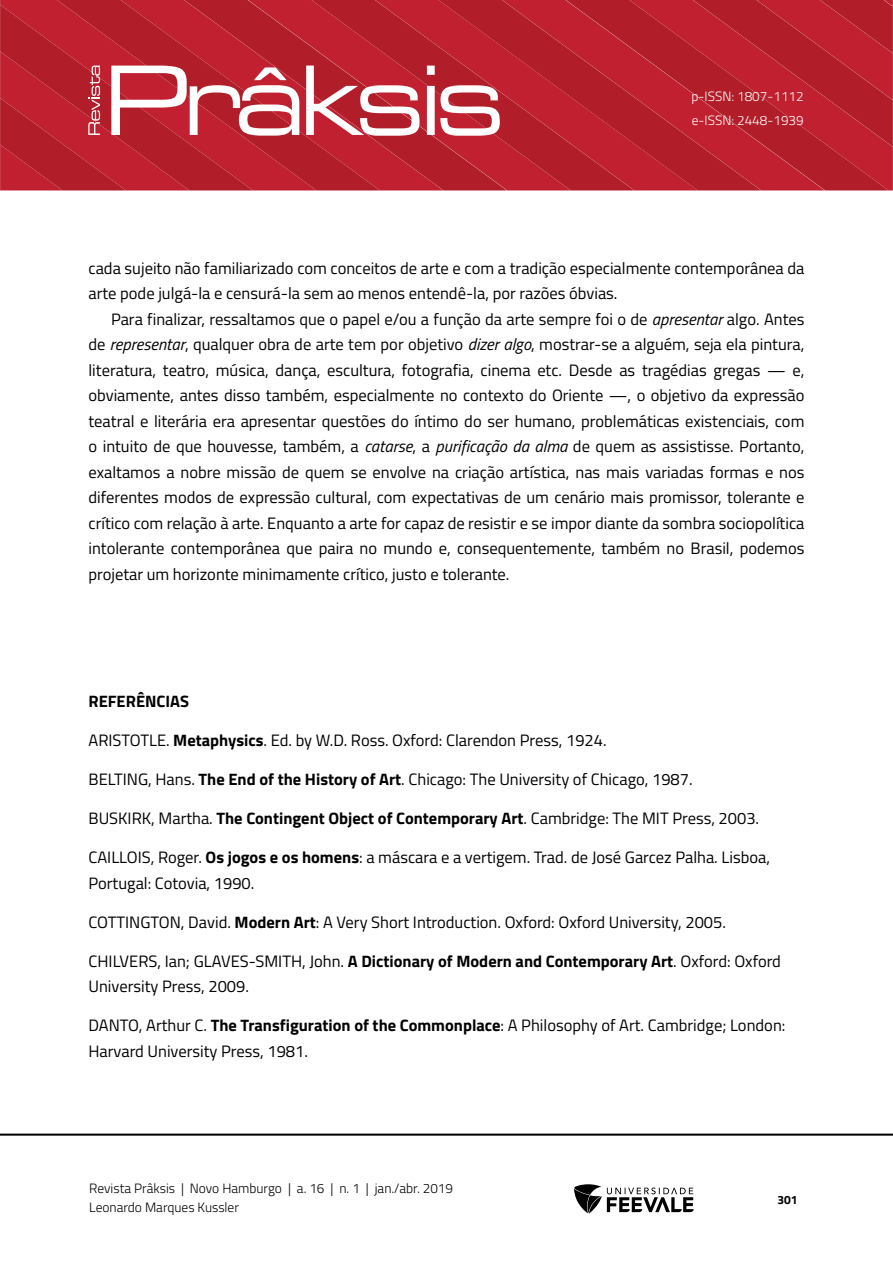
<style>
.page{position:relative;width:893px;height:1263px;background:#fff}
.page>*{position:absolute;margin:0;border:0;box-sizing:border-box;transform-origin:0 0}
.Corpo_de_texto{font:16.5px/25.5px "Titillium Web";color:#000}
.Referências{font:16.5px/25.5px "Titillium Web";color:#000}
.Referências-2{font:700 16.5px "Titillium Web";color:#000}
.t1{font:300 13.5px/19.4px "Titillium Web";color:#000}
.t2{font:300 13.5px/24px "Titillium Web";color:#fff}
.t3{font:700 12px "Titillium Web";color:#000}
.s1{font-style:italic}
.s2{font-weight:700}
</style>
<div class="page">
<svg style="left:0;top:5px;width:56px;height:46px;background:#b7202d"></svg>
<svg style="left:56px;top:0;width:128px;height:51px;background:#b81f2d"></svg>
<svg style="left:184px;top:0;width:127px;height:51px;background:#b8202d"></svg>
<svg style="left:311px;top:0;width:127px;height:51px;background:#b8202d"></svg>
<svg style="left:438px;top:0;width:127px;height:190px;background:#b9202d"></svg>
<svg style="left:565px;top:0;width:324px;height:190px;background:#b8202d"></svg>
<svg style="left:692px;top:0;width:201px;height:147px;background:#b8202d"></svg>
<hr style="left:0;top:1133px;width:893px;height:3px;background:#000">
<svg style="left:574px;top:1184px;width:120px;height:29px"></svg>
<svg style="left:0;top:51px;width:500px;height:139px;background:#c13d48"></svg>
<p class="t2" style="left:691px;top:84px;width:114px">p-ISSN: 1807-1112 e-ISSN: 2448-1939</p>
<p class="Corpo_de_texto" style="left:88px;top:254px;width:717px">cada sujeito não familiarizado com conceitos de arte e com a tradição especialmente contemporânea da arte pode julgá-la e censurá-la sem ao menos entendê-la, por razões óbvias.</p>
<p class="Corpo_de_texto" style="left:88px;top:305px;width:717px;text-align:justify;text-indent:22px">Para finalizar, ressaltamos que o papel e/ou a função da arte sempre foi o de <span class="s1">apresentar</span> algo. Antes de <span class="s1">representar</span>, qualquer obra de arte tem por objetivo <span class="s1">dizer algo</span>, mostrar-se a alguém, seja ela pintura, literatura, teatro, música, dança, escultura, fotografia, cinema etc. Desde as tragédias gregas — e, obviamente, antes disso também, especialmente no contexto do Oriente —, o objetivo da expressão teatral e literária era apresentar questões do íntimo do ser humano, problemáticas existenciais, com o intuito de que houvesse, também, a <span class="s1">catarse</span>, a <span class="s1">purificação da alma</span> de quem as assistisse. Portanto, exaltamos a nobre missão de quem se envolve na criação artística, nas mais variadas formas e nos diferentes modos de expressão cultural, com expectativas de um cenário mais promissor, tolerante e crítico com relação à arte. Enquanto a arte for capaz de resistir e se impor diante da sombra sociopolítica intolerante contemporânea que paira no mundo e, consequentemente, também no Brasil, podemos projetar um horizonte minimamente crítico, justo e tolerante.</p>
<p class="Referências-2" style="left:88px;top:689px;width:102px">REFERÊNCIAS</p>
<p class="Referências" style="left:88px;top:727px;width:520px">ARISTOTLE. <span class="s2">Metaphysics</span>. Ed. by W.D. Ross. Oxford: Clarendon Press, 1924.</p>
<p class="Referências" style="left:88px;top:766px;width:606px">BELTING, Hans. <span class="s2">The End of the History of Art</span>. Chicago: The University of Chicago, 1987.</p>
<p class="Referências" style="left:88px;top:805px;width:672px">BUSKIRK, Martha. <span class="s2">The Contingent Object of Contemporary Art</span>. Cambridge: The MIT Press, 2003.</p>
<p class="Referências" style="left:88px;top:844px;width:683px">CAILLOIS, Roger. <span class="s2">Os jogos e os homens</span>: a máscara e a vertigem. Trad. de José Garcez Palha. Lisboa,<br>Portugal: Cotovia, 1990.</p>
<p class="Referências" style="left:88px;top:908px;width:639px">COTTINGTON, David. <span class="s2">Modern Art</span>: A Very Short Introduction. Oxford: Oxford University, 2005.</p>
<p class="Referências" style="left:88px;top:947px;width:694px">CHILVERS, Ian; GLAVES-SMITH, John. <span class="s2">A Dictionary of Modern and Contemporary Art</span>. Oxford: Oxford<br>University Press, 2009.</p>
<p class="Referências" style="left:88px;top:1012px;width:698px">DANTO, Arthur C. <span class="s2">The Transfiguration of the Commonplace</span>: A Philosophy of Art. Cambridge; London:<br>Harvard University Press, 1981.</p>
<p class="t1" style="left:89px;top:1177px;width:365px">Revista Prâksis | Novo Hamburgo | a. 16 | n. 1 | jan./abr. 2019<br>Leonardo Marques Kussler</p>
<p class="t3" style="left:777px;top:1190px;width:22px">301</p>
</div>
